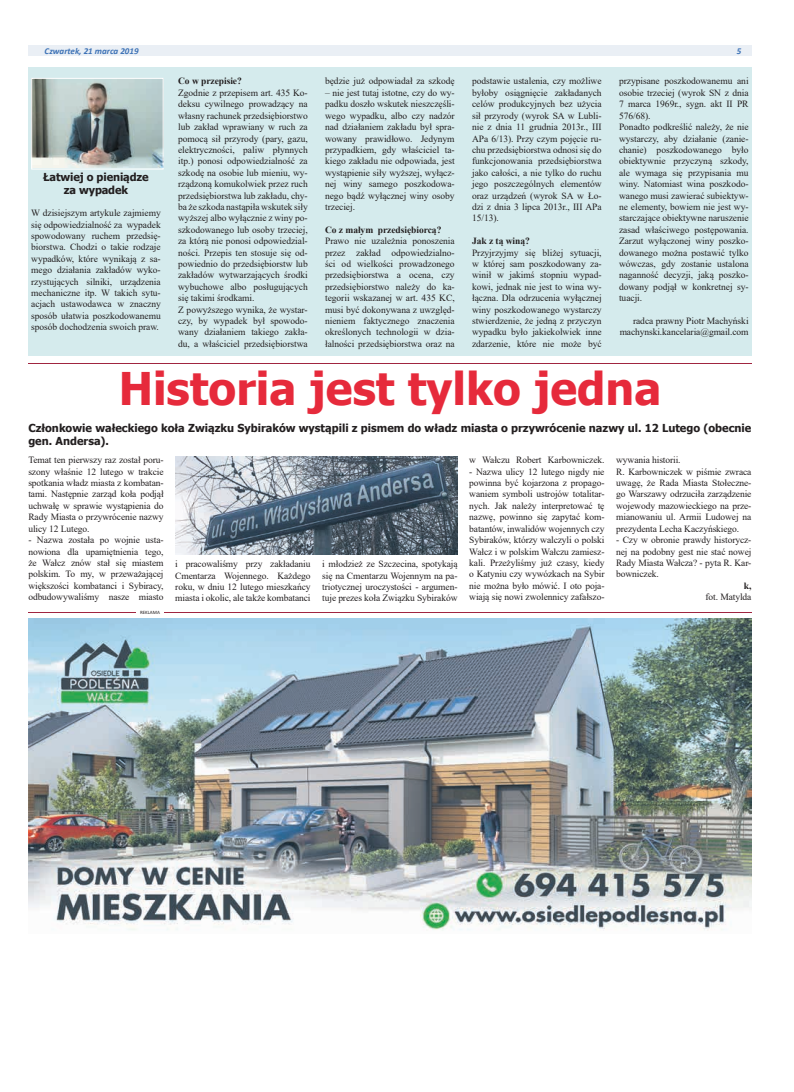
<style>
.page{position:relative;width:794px;height:1092px;background:#fff}
.page>*{position:absolute;margin:0;border:0;box-sizing:border-box;transform-origin:0 0}
.t1{font:700 45px "Tahoma";color:#e62a3b}
.t2{font:700 11px/13.2px "Tahoma";color:#231f20;text-align:center}
.t3{font:9.5px/11.4px "Times New Roman";letter-spacing:-.005em;color:#231f20;text-align:justify}
.t4{font:700 9.5px "Times New Roman";letter-spacing:-.005em;color:#231f20}
.t5{font:italic 700 9px "Calibri";color:#3d72b6}
.t6{font:5px "Calibri";color:#231f20}
</style>
<div class="page">
<div style="left:28px;top:45px;width:723px;height:11px;background:#eaeff5"></div>
<img style="left:28px;top:618px;width:723px;height:313px">
<hr style="left:28px;top:612px;width:723px;height:1px;background:#a02540">
<hr style="left:136px;top:610px;width:28px;height:4px;background:#fff">
<div style="left:28px;top:67px;width:723px;height:289px;background:#d5ebed"></div>
<img style="left:33px;top:80px;width:129px;height:87px">
<div style="left:31px;top:78px;width:133px;height:91px;border:1px solid #fff"></div>
<img style="left:175px;top:456px;width:282px;height:99px">
<hr style="left:28px;top:363px;width:723px;height:1px;background:#a02540">
<p class="t5" style="left:45px;top:44px;width:95px">Czwartek, 21 marca 2019</p>
<p class="t5" style="left:736px;top:44px;width:6px">5</p>
<p class="t3" style="left:325px;top:75px;width:131px">będzie już odpowiadał za szkodę</p>
<p class="t3" style="left:325px;top:87px;width:131px">– nie jest tutaj istotne, czy do wy&shy;padku doszło wskutek nieszczęśli&shy;wego wypadku, albo czy nadzór nad działaniem zakładu był spra&shy;wowany prawidłowo. Jedynym przypadkiem, gdy właściciel ta&shy;kiego zakładu nie odpowiada, jest wystąpienie siły wyższej, wyłącz&shy;nej winy samego poszkodowa&shy;nego bądź wyłącznej winy osoby trzeciej.</p>
<p class="t4" style="left:325px;top:223px;width:118px">Co z małym przedsiębiorcą?</p>
<p class="t3" style="left:325px;top:235px;width:131px">Prawo nie uzależnia ponoszenia przez zakład odpowiedzialno&shy;ści od wielkości prowadzonego przedsiębiorstwa a ocena, czy przedsiębiorstwo należy do ka&shy;tegorii wskazanej w art. 435 KC, musi być dokonywana z uwzględ&shy;nieniem faktycznego znaczenia określonych technologii w dzia&shy;łalności przedsiębiorstwa oraz na</p>
<p class="t3" style="left:619px;top:75px;width:131px;text-align:left">przypisane poszkodowanemu ani osobie trzeciej (wyrok SN z dnia<br>7 marca 1969r., sygn. akt II PR<br>576/68).<br>Ponadto podkreślić należy, że nie wystarczy, aby działanie (zanie&shy;chanie) poszkodowanego było obiektywnie przyczyną szkody, ale wymaga się przypisania mu winy. Natomiast wina poszkodo&shy;wanego musi zawierać subiektyw&shy;ne elementy, bowiem nie jest wy&shy;starczające obiektywne naruszenie zasad właściwego postępowania.<br>Zarzut wyłączonej winy poszko&shy;dowanego można postawić tylko wówczas, gdy zostanie ustalona naganność decyzji, jaką poszko&shy;dowany podjął w konkretnej sy&shy;tuacji.</p>
<p class="t3" style="left:619px;top:315px;width:130px;text-align:right">radca prawny Piotr Machyński machynski.kancelaria@gmail.com</p>
<h1 class="t1" style="left:119px;top:357px;width:544px">Historia jest tylko jedna</h1>
<p class="t2" style="left:28px;top:421px;width:724px;text-align:left">Członkowie wałeckiego koła Związku Sybiraków wystąpili z pismem do władz miasta o przywrócenie nazwy ul. 12 Lutego (obecnie gen. Andersa).</p>
<p class="t3" style="left:28px;top:454px;width:137px">Temat ten pierwszy raz został poru&shy;szony właśnie 12 lutego w trakcie spotkania władz miasta z kombatan&shy;tami. Następnie zarząd koła podjął uchwałę w sprawie wystąpienia do Rady Miasta o przywrócenie nazwy ulicy 12 Lutego.</p>
<p class="t3" style="left:28px;top:534px;width:137px">- Nazwa została po wojnie usta&shy;nowiona dla upamiętnienia tego, że Wałcz znów stał się miastem polskim. To my, w przeważającej większości kombatanci i Sybiracy, odbudowywaliśmy nasze miasto</p>
<p class="t3" style="left:472px;top:75px;width:131px">podstawie ustalenia, czy możliwe byłoby osiągnięcie zakładanych celów produkcyjnych bez użycia sił przyrody (wyrok SA w Lubli&shy;nie z dnia 11 grudnia 2013r., III APa 6/13). Przy czym pojęcie ru&shy;chu przedsiębiorstwa odnosi się do funkcjonowania przedsiębiorstwa jako całości, a nie tylko do ruchu jego poszczególnych elementów oraz urządzeń (wyrok SA w Ło&shy;dzi z dnia 3 lipca 2013r., III APa 15/13).</p>
<p class="t4" style="left:472px;top:234px;width:59px">Jak z tą winą?</p>
<p class="t3" style="left:472px;top:246px;width:131px">Przyjrzyjmy się bliżej sytuacji, w której sam poszkodowany za&shy;winił w jakimś stopniu wypad&shy;kowi, jednak nie jest to wina wy&shy;łączna. Dla odrzucenia wyłącznej winy poszkodowanego wystarczy stwierdzenie, że jedną z przyczyn wypadku było jakiekolwiek inne zdarzenie, które nie może być</p>
<p class="t4" style="left:178px;top:74px;width:65px">Co w przepisie?</p>
<p class="t3" style="left:178px;top:87px;width:131px;text-align:left">Zgodnie z przepisem art. 435 Ko&shy;deksu cywilnego prowadzący na własny rachunek przedsiębiorstwo lub zakład wprawiany w ruch za pomocą sił przyrody (pary, gazu, elektryczności, paliw płynnych itp.) ponosi odpowiedzialność za szkodę na osobie lub mieniu, wy&shy;rządzoną komukolwiek przez ruch przedsiębiorstwa lub zakładu, chy&shy;ba że szkoda nastąpiła wskutek siły wyższej albo wyłącznie z winy po&shy;szkodowanego lub osoby trzeciej, za którą nie ponosi odpowiedzial&shy;ności. Przepis ten stosuje się od&shy;powiednio do przedsiębiorstw lub zakładów wytwarzających środki wybuchowe albo posługujących się takimi środkami.<br>Z powyższego wynika, że wystar&shy;czy, by wypadek był spowodo&shy;wany działaniem takiego zakła&shy;du, a właściciel przedsiębiorstwa</p>
<p class="t2" style="left:43px;top:171px;width:107px">Łatwiej o pieniądze za wypadek</p>
<p class="t3" style="left:31px;top:207px;width:131px">W dzisiejszym artykule zajmiemy się odpowiedzialność za wypadek spowodowany ruchem przedsię&shy;biorstwa. Chodzi o takie rodzaje wypadków, które wynikają z sa&shy;mego działania zakładów wyko&shy;rzystujących silniki, urządzenia mechaniczne itp. W takich sytu&shy;acjach ustawodawca w znaczny sposób ułatwia poszkodowanemu sposób dochodzenia swoich praw.</p>
<p class="t3" style="left:469px;top:454px;width:137px">w Wałczu Robert Karbowniczek.</p>
<p class="t3" style="left:469px;top:465px;width:137px">- Nazwa ulicy 12 lutego nigdy nie powinna być kojarzona z propago&shy;waniem symboli ustrojów totalitar&shy;nych. Jak należy interpretować tę nazwę, powinno się zapytać kom&shy;batantów, inwalidów wojennych czy Sybiraków, którzy walczyli o polski Wałcz i w polskim Wałczu zamiesz&shy;kali. Przeżyliśmy już czasy, kiedy o Katyniu czy wywózkach na Sybir nie można było mówić. I oto poja&shy;wiają się nowi zwolennicy zafałszo-</p>
<p class="t3" style="left:616px;top:454px;width:137px;text-align:left">wywania historii.<br>R. Karbowniczek w piśmie zwraca uwagę, że Rada Miasta Stołeczne&shy;go Warszawy odrzuciła zarządzenie wojewody mazowieckiego na prze&shy;mianowaniu ul. Armii Ludowej na prezydenta Lecha Kaczyńskiego.</p>
<p class="t3" style="left:616px;top:534px;width:137px">- Czy w obronie prawdy historycz&shy;nej na podobny gest nie stać nowej Rady Miasta Wałcza? - pyta R. Kar&shy;bowniczek.</p>
<p class="t4" style="left:744px;top:578px;width:9px">k,</p>
<p class="t3" style="left:705px;top:591px;width:47px">fot. Matylda</p>
<p class="t3" style="left:175px;top:558px;width:137px">i pracowaliśmy przy zakładaniu Cmentarza Wojennego. Każdego roku, w dniu 12 lutego mieszkańcy miasta i okolic, ale także kombatanci</p>
<p class="t3" style="left:322px;top:558px;width:137px">i młodzież ze Szczecina, spotykają się na Cmentarzu Wojennym na pa&shy;triotycznej uroczystości - argumen&shy;tuje prezes koła Związku Sybiraków</p>
<p class="t6" style="left:140px;top:609px;width:21px">REKLAMA</p>
</div>
